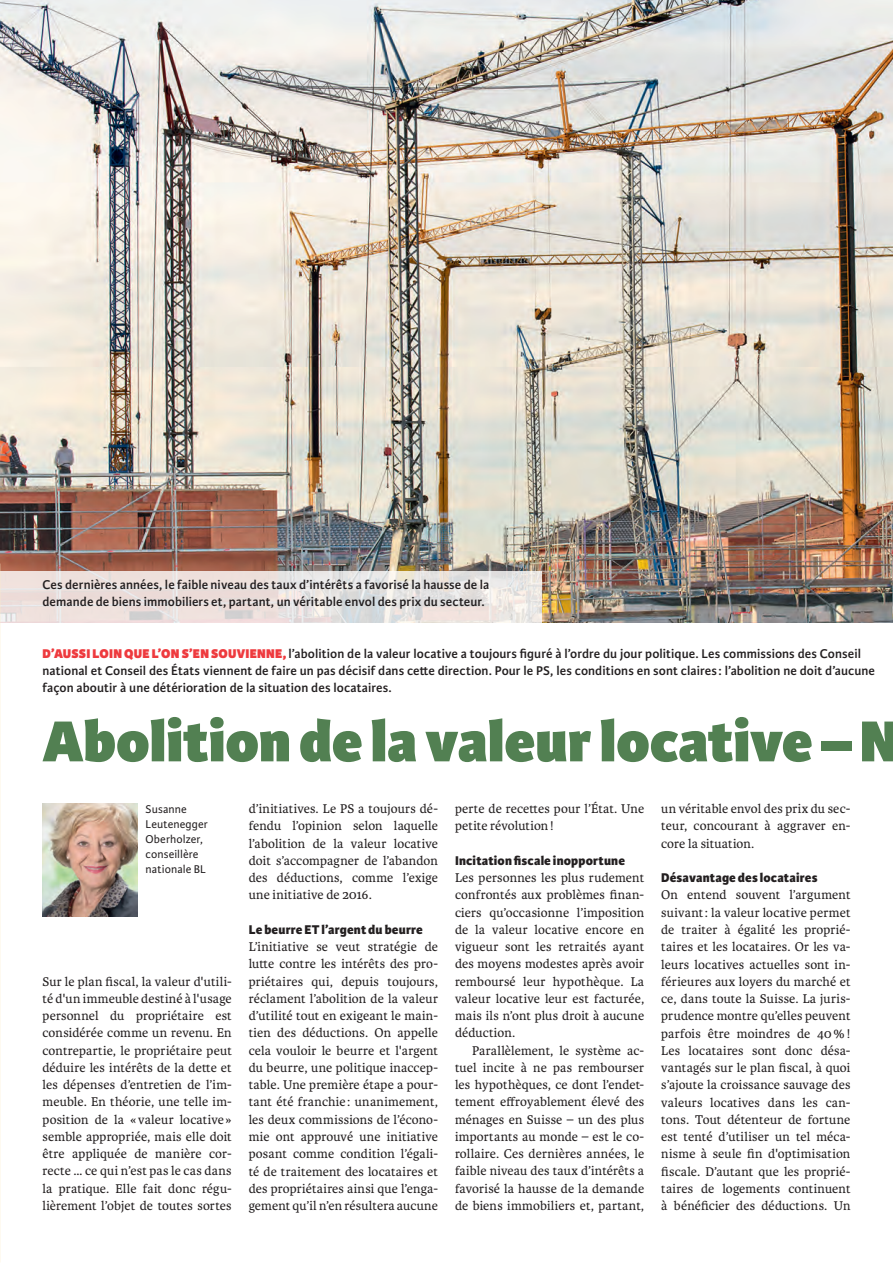
<style>
.page{position:relative;width:893px;height:1263px;background:#fff}
.page>*{position:absolute;margin:0;border:0;box-sizing:border-box;transform-origin:0 0}
.t1{font:800 61.5px "Karmina Sans";color:#528052}
.t2{font:13.5px/17.2px "Karmina";letter-spacing:.01em;color:#231f20;text-align:justify}
.t3{font:600 13.5px/17.2px "Karmina Sans";letter-spacing:.005em;color:#231f20}
.t4{font:800 13.5px "Karmina Sans";letter-spacing:.01em;color:#231f20}
.t5{font:12px/15px "Karmina Sans";letter-spacing:.01em;color:#231f20}
.s1{font-weight:800;color:#ee3a3e}
</style>
<div class="page">
<img style="left:0;top:0;width:893px;height:623px">
<img style="left:43px;top:804px;width:94px;height:113px">
<svg style="left:0;top:572px;width:541px;height:51px;background:#e9e1df"></svg>
<p class="t3" style="left:43px;top:576px;width:448px">Ces dernières années, le faible niveau des taux d’intérêts a favorisé la hausse de la demande de biens immobiliers et, partant, un véritable envol des prix du secteur.</p>
<p class="t3" style="left:43px;top:645px;width:834px"><span class="s1">D’AUSSI LOIN QUE L’ON S’EN SOUVIENNE,</span> l’abolition de la valeur locative a toujours figuré à l’ordre du jour politique. Les commissions des Conseil national et Conseil des États viennent de faire un pas décisif dans cette direction. Pour le PS, les conditions en sont claires : l’abolition ne doit d’aucune façon aboutir à une détérioration de la situation des locataires.</p>
<h1 class="t1" style="left:43px;top:705px;width:858px">Abolition de la valeur locative – N</h1>
<p class="t5" style="left:146px;top:802px;width:64px">Susanne<br>Leutenegger<br>Oberholzer, conseillère nationale BL</p>
<p class="t2" style="left:43px;top:973px;width:191px">Sur le plan fiscal, la valeur d'utili&shy;té d'un immeuble destiné à l'usage personnel du propriétaire est considérée comme un revenu. En contrepartie, le propriétaire peut déduire les intérêts de la dette et les dépenses d’entretien de l’im&shy;meuble. En théorie, une telle im&shy;position de la « valeur locative » semble appropriée, mais elle doit être appliquée de manière cor&shy;recte … ce qui n’est pas le cas dans la pratique. Elle fait donc régu&shy;lièrement l’objet de toutes sortes</p>
<p class="t2" style="left:249px;top:800px;width:191px">d’initiatives. Le PS a toujours dé&shy;fendu l’opinion selon laquelle l’abolition de la valeur locative doit s’accompagner de l’abandon des déductions, comme l’exige une initiative de 2016.</p>
<p class="t4" style="left:249px;top:922px;width:176px">Le beurre ET l’argent du beurre</p>
<p class="t2" style="left:249px;top:938px;width:191px">L’initiative se veut stratégie de lutte contre les intérêts des pro&shy;priétaires qui, depuis toujours, réclament l’abolition de la valeur d’utilité tout en exigeant le main&shy;tien des déductions. On appelle cela vouloir le beurre et l'argent du beurre, une politique inaccep&shy;table. Une première étape a pour&shy;tant été franchie : unanimement, les deux commissions de l’écono&shy;mie ont approuvé une initiative posant comme condition l’égali&shy;té de traitement des locataires et des propriétaires ainsi que l’enga&shy;gement qu’il n’en résultera aucune</p>
<p class="t2" style="left:455px;top:800px;width:191px">perte de recettes pour l’État. Une petite révolution!</p>
<p class="t4" style="left:455px;top:852px;width:172px">Incitation fiscale inopportune</p>
<p class="t2" style="left:455px;top:869px;width:191px">Les personnes les plus rudement confrontés aux problèmes finan&shy;ciers qu’occasionne l’imposition de la valeur locative encore en vigueur sont les retraités ayant des moyens modestes après avoir remboursé leur hypothèque. La valeur locative leur est facturée, mais ils n’ont plus droit à aucune déduction.</p>
<p class="t2" style="left:455px;top:1042px;width:191px;text-indent:17px">Parallèlement, le système ac&shy;tuel incite à ne pas rembourser les hypothèques, ce dont l’endet&shy;tement effroyablement élevé des ménages en Suisse – un des plus importants au monde – est le co&shy;rollaire. Ces dernières années, le faible niveau des taux d’intérêts a favorisé la hausse de la demande de biens immobiliers et, partant,</p>
<p class="t2" style="left:661px;top:800px;width:191px">un véritable envol des prix du sec&shy;teur, concourant à aggraver en&shy;core la situation.</p>
<p class="t4" style="left:661px;top:870px;width:158px">Désavantage des locataires</p>
<p class="t2" style="left:661px;top:887px;width:191px">On entend souvent l’argument suivant: la valeur locative permet de traiter à égalité les proprié&shy;taires et les locataires. Or les va&shy;leurs locatives actuelles sont in&shy;férieures aux loyers du marché et ce, dans toute la Suisse. La juris&shy;prudence montre qu’elles peuvent parfois être moindres de 40%!<br>Les locataires sont donc désa&shy;vantagés sur le plan fiscal, à quoi s’ajoute la croissance sauvage des valeurs locatives dans les can&shy;tons. Tout détenteur de fortune est tenté d’utiliser un tel méca&shy;nisme à seule fin d'optimisation fiscale. D’autant que les proprié&shy;taires de logements continuent à bénéficier des déductions. Un</p>
</div>
